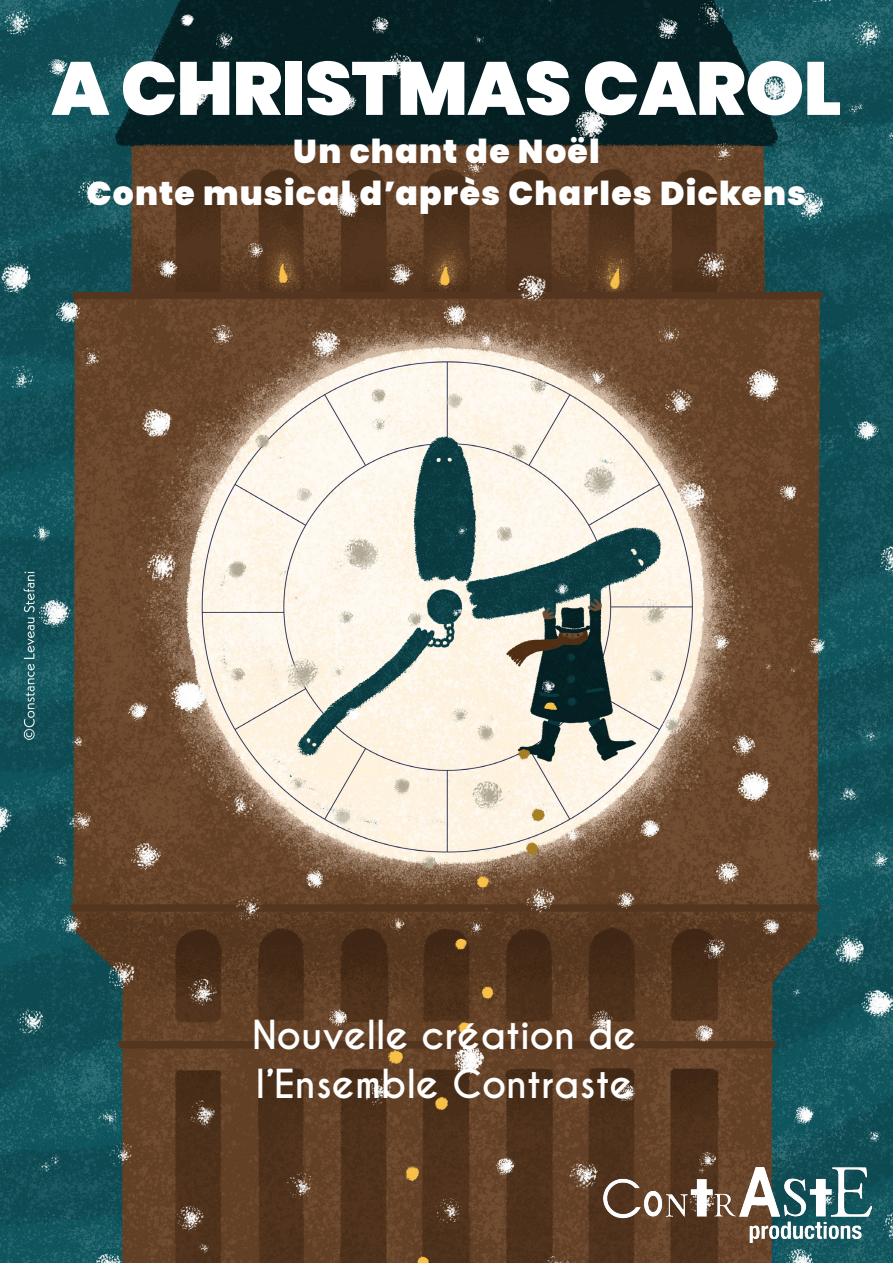
<style>
.page{position:relative;width:893px;height:1263px;background:#fff}
.page>*{position:absolute;margin:0;border:0;box-sizing:border-box;transform-origin:0 0}
.t1{font:900 75px "Poppins";letter-spacing:-.01em;color:#fff}
.t2{font:700 37.5px/49.5px "Caviar Dreams";color:#fff}
.t3{font:900 33px/42px "Poppins";letter-spacing:.04em;color:#fff;text-align:center}
</style>
<div class="page">
<img style="left:0;top:0;width:893px;height:1263px">
<img style="left:604px;top:1167px;width:268px;height:75px">
<h1 class="t1" style="left:51px;top:45px;width:791px">A CHRISTMAS CAROL</h1>
<p class="t3" style="left:87px;top:131px;width:721px">Un chant de Noël<br>Conte musical d’après Charles Dickens</p>
<p class="t2" style="left:252px;top:1011px;width:386px">Nouvelle création de l’Ensemble Contraste</p>
</div>
